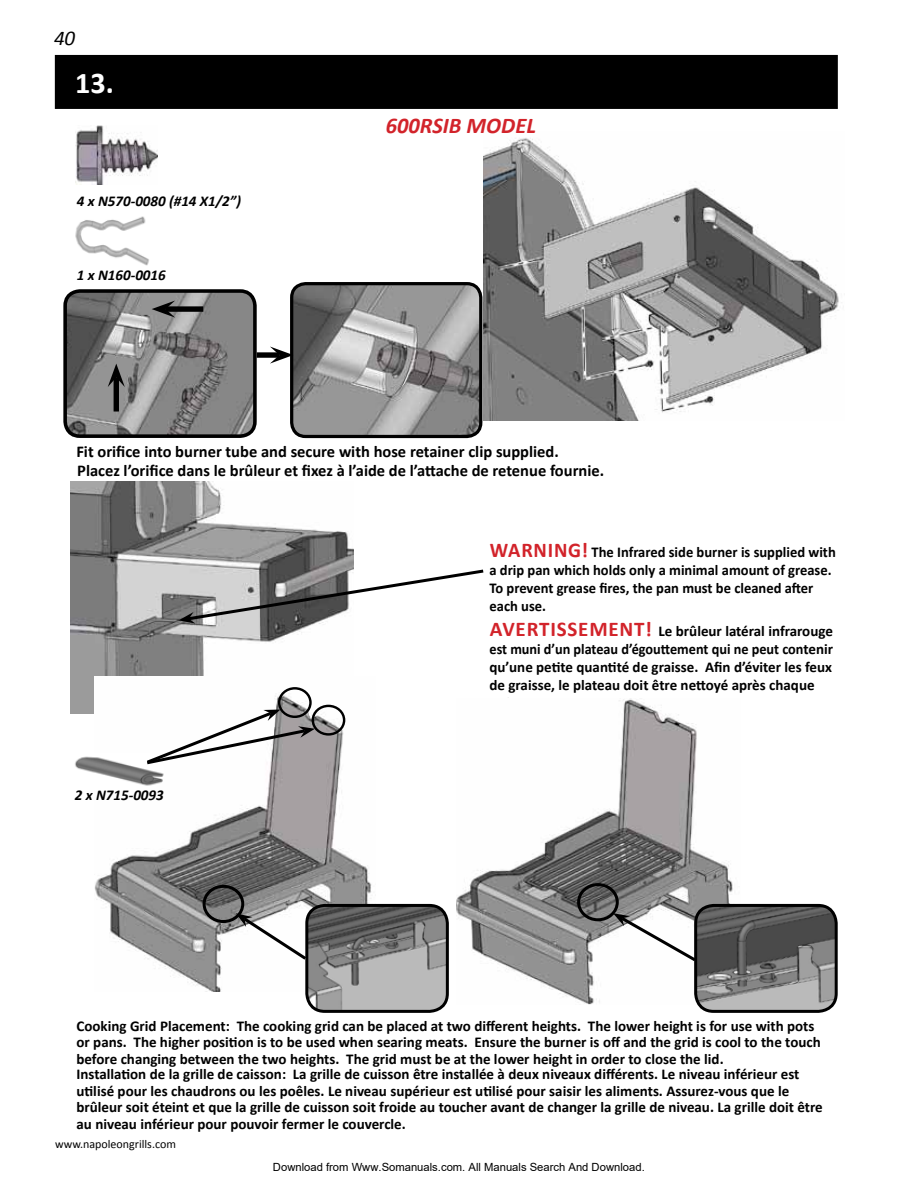
<style>
.page{position:relative;width:918px;height:1188px;background:#fff}
.page>*{position:absolute;margin:0;border:0;box-sizing:border-box;transform-origin:0 0}
.t1{font:700 30.3px "Calibri";color:#fff}
.t2{font:italic 700 22.5px "Calibri";color:#d2232a}
.t3{font:italic 21px "Calibri";color:#000}
.t4{font:700 16.5px/19.2px "Calibri";color:#000}
.t5{font:700 15px/18px "Calibri";color:#000}
.t6{font:italic 700 15px "Calibri";color:#000}
.t7{font:12px "Calibri";color:#000}
.t8{font:11.25px "Arial";color:#000}
.s1{font-size:21px;color:#d2232a}
</style>
<div class="page">
<img style="left:483px;top:138px;width:356px;height:283px">
<img style="left:75px;top:216px;width:74px;height:50px">
<div style="left:56px;top:56px;width:781px;height:52px;background:#000"></div>
<div style="left:55px;top:55px;width:783px;height:54px;border:2px solid #000"></div>
<img style="left:75px;top:125px;width:83px;height:60px">
<img style="left:294px;top:284px;width:187px;height:152px">
<div style="left:290px;top:282px;width:192px;height:156px;border:3px solid #000;border-radius:14px"></div>
<img style="left:68px;top:294px;width:184px;height:139px">
<div style="left:63px;top:289px;width:194px;height:149px;border:4px solid #000;border-radius:15px"></div>
<div style="left:114px;top:377px;width:5px;height:35px;background:#000"></div>
<svg style="left:108px;top:364px;width:17px;height:23px"></svg>
<div style="left:166px;top:306px;width:37px;height:6px;background:#000"></div>
<svg style="left:152px;top:301px;width:23px;height:17px"></svg>
<div style="left:257px;top:352px;width:22px;height:6px;background:#000"></div>
<svg style="left:270px;top:347px;width:23px;height:17px"></svg>
<img style="left:71px;top:481px;width:282px;height:232px">
<svg style="left:179px;top:568px;width:305px;height:56px"></svg>
<img style="left:456px;top:698px;width:285px;height:307px">
<img style="left:696px;top:905px;width:138px;height:104px">
<div style="left:694px;top:904px;width:144px;height:109px;border:3px solid #000;border-radius:18px"></div>
<div style="left:577px;top:883px;width:42px;height:38px;border:3px solid #000;border-radius:50%"></div>
<svg style="left:613px;top:913px;width:86px;height:51px"></svg>
<img style="left:95px;top:677px;width:280px;height:314px">
<img style="left:307px;top:905px;width:138px;height:104px">
<div style="left:305px;top:904px;width:144px;height:109px;border:3px solid #000;border-radius:18px"></div>
<div style="left:203px;top:885px;width:41px;height:38px;border:3px solid #000;border-radius:50%"></div>
<svg style="left:236px;top:913px;width:73px;height:50px"></svg>
<img style="left:75px;top:753px;width:90px;height:38px">
<div style="left:278px;top:687px;width:34px;height:31px;border:2px solid #000;border-radius:50%"></div>
<div style="left:312px;top:705px;width:33px;height:31px;border:2px solid #000;border-radius:50%"></div>
<svg style="left:144px;top:709px;width:171px;height:57px"></svg>
<h3 class="t3" style="left:54px;top:25px;width:23px">40</h3>
<h1 class="t1" style="left:75px;top:64px;width:40px">13.</h1>
<p class="t6" style="left:77px;top:192px;width:166px">4 x N570-0080 (#14 X1/2”)</p>
<p class="t6" style="left:77px;top:266px;width:90px">1 x N160-0016</p>
<h2 class="t2" style="left:386px;top:112px;width:152px">600RSIB MODEL</h2>
<p class="t4" style="left:76px;top:441px;width:529px">Fit orifice into burner tube and secure with hose retainer clip supplied.<br>Placez l’orifice dans le brûleur et fixez à l’aide de l’attache de retenue fournie.</p>
<p class="t6" style="left:75px;top:786px;width:90px">2 x N715-0093</p>
<p class="t5" style="left:490px;top:543px;width:348px"><span class="s1">WARNING!</span> The Infrared side burner is supplied with a drip pan which holds only a minimal amount of grease.<br>To prevent grease fires, the pan must be cleaned after each use.</p>
<p class="t5" style="left:490px;top:622px;width:345px;text-align:justify"><span class="s1">AVERTISSEMENT!</span> Le brûleur latéral infrarouge est muni d’un plateau d’égouttement qui ne peut contenir qu’une petite quantité de graisse. Afin d’éviter les feux de graisse, le plateau doit être nettoyé après chaque</p>
<p class="t5" style="left:76px;top:1017px;width:748px;line-height:16.4px">Cooking Grid Placement: The cooking grid can be placed at two different heights. The lower height is for use with pots or pans. The higher position is to be used when searing meats. Ensure the burner is off and the grid is cool to the touch before changing between the two heights. The grid must be at the lower height in order to close the lid.<br>Installation de la grille de caisson: La grille de cuisson être installée à deux niveaux différents. Le niveau inférieur est utilisé pour les chaudrons ou les poêles. Le niveau supérieur est utilisé pour saisir les aliments. Assurez-vous que le brûleur soit éteint et que la grille de cuisson soit froide au toucher avant de changer la grille de niveau. La grille doit être au niveau inférieur pour pouvoir fermer le couvercle.</p>
<p class="t7" style="left:55px;top:1136px;width:122px">www.napoleongrills.com</p>
<p class="t8" style="left:273px;top:1160px;width:373px">Download from Www.Somanuals.com. All Manuals Search And Download.</p>
</div>
